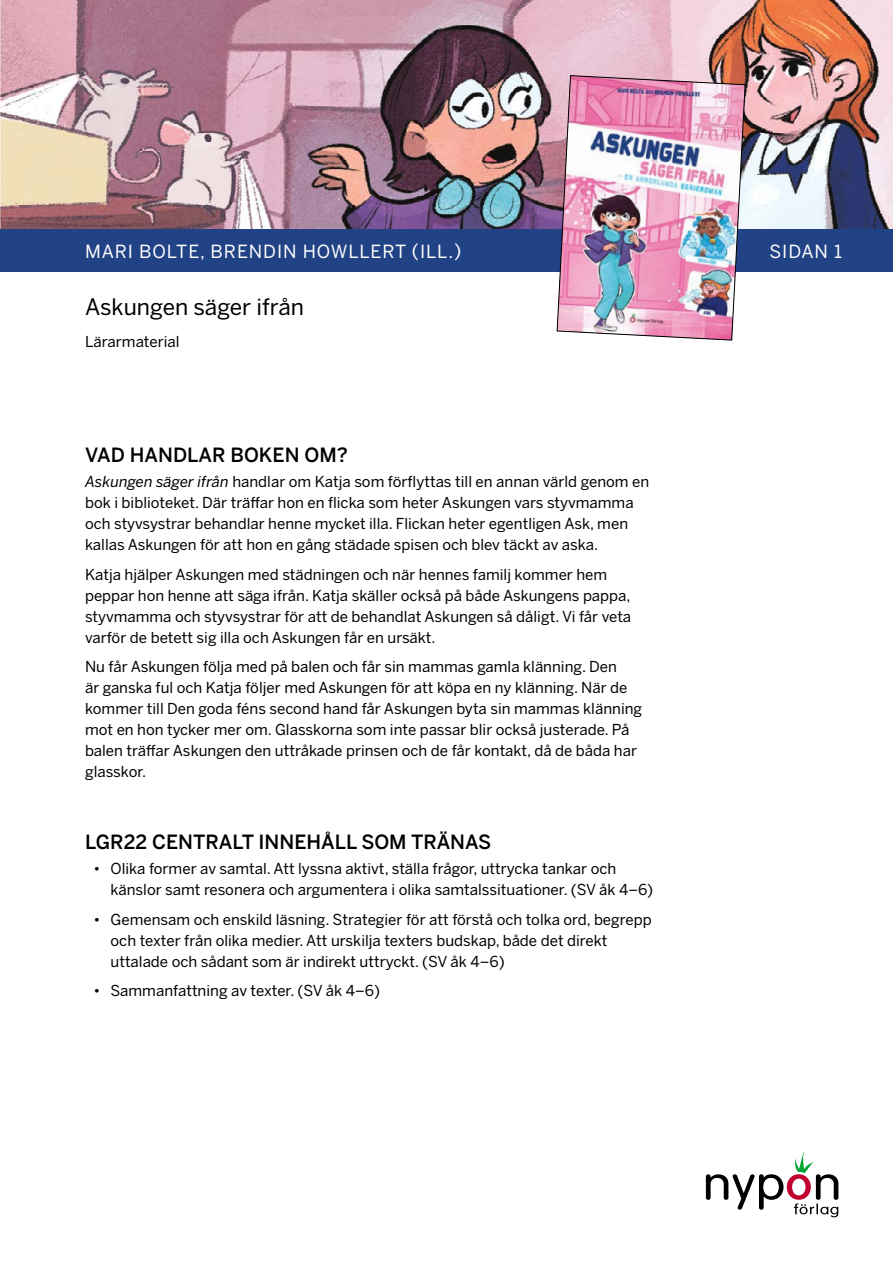
<style>
.page{position:relative;width:893px;height:1263px;background:#fff}
.page>*{position:absolute;margin:0;border:0;box-sizing:border-box;transform-origin:0 0}
.t1{font:22.5px "Benton Sans";color:#000}
.t2{font:500 19.5px "Benton Sans";color:#000}
.t3{font:18px "Benton Sans";letter-spacing:.05em;color:#fff}
.t4{font:15px/21px "Benton Sans";color:#000}
.s1{font-style:italic}
</style>
<div class="page">
<img style="left:0;top:0;width:893px;height:230px">
<div style="left:0;top:230px;width:893px;height:42px;background:#214285"></div>
<img style="left:556px;top:75px;width:190px;height:266px">
<svg style="left:706px;top:1152px;width:132px;height:65px"></svg>
<p class="t3" style="left:85px;top:241px;width:378px">MARI BOLTE, BRENDIN HOWLLERT (ILL.)</p>
<h1 class="t1" style="left:85px;top:294px;width:221px">Askungen säger ifrån</h1>
<p class="t4" style="left:85px;top:331px;width:96px">Lärarmaterial</p>
<h2 class="t2" style="left:85px;top:443px;width:264px">VAD HANDLAR BOKEN OM?</h2>
<p class="t4" style="left:85px;top:471px;width:566px"><span class="s1">Askungen säger ifrån</span> handlar om Katja som förflyttas till en annan värld genom en bok i biblioteket. Där träffar hon en flicka som heter Askungen vars styvmamma och styvsystrar behandlar henne mycket illa. Flickan heter egentligen Ask, men kallas Askungen för att hon en gång städade spisen och blev täckt av aska.</p>
<p class="t4" style="left:85px;top:564px;width:548px">Katja hjälper Askungen med städningen och när hennes familj kommer hem peppar hon henne att säga ifrån. Katja skäller också på både Askungens pappa, styvmamma och styvsystrar för att de behandlat Askungen så dåligt. Vi får veta varför de betett sig illa och Askungen får en ursäkt.</p>
<p class="t4" style="left:85px;top:656px;width:559px">Nu får Askungen följa med på balen och får sin mammas gamla klänning. Den<br>är ganska ful och Katja följer med Askungen för att köpa en ny klänning. När de kommer till Den goda féns second hand får Askungen byta sin mammas klänning mot en hon tycker mer om. Glasskorna som inte passar blir också justerade. På balen träffar Askungen den uttråkade prinsen och de får kontakt, då de båda har glasskor.</p>
<h2 class="t2" style="left:85px;top:830px;width:408px">LGR22 CENTRALT INNEHÅLL SOM TRÄNAS</h2>
<p class="t4" style="left:111px;top:858px;width:544px;text-indent:-17px">• Olika former av samtal. Att lyssna aktivt, ställa frågor, uttrycka tankar och känslor samt resonera och argumentera i olika samtalssituationer. (SV åk 4–6)</p>
<p class="t4" style="left:111px;top:909px;width:543px;text-indent:-17px">• Gemensam och enskild läsning. Strategier för att förstå och tolka ord, begrepp och texter från olika medier. Att urskilja texters budskap, både det direkt uttalade och sådant som är indirekt uttryckt. (SV åk 4–6)</p>
<p class="t4" style="left:94px;top:980px;width:288px">• Sammanfattning av texter. (SV åk 4–6)</p>
<p class="t3" style="left:769px;top:241px;width:74px">SIDAN 1</p>
</div>
